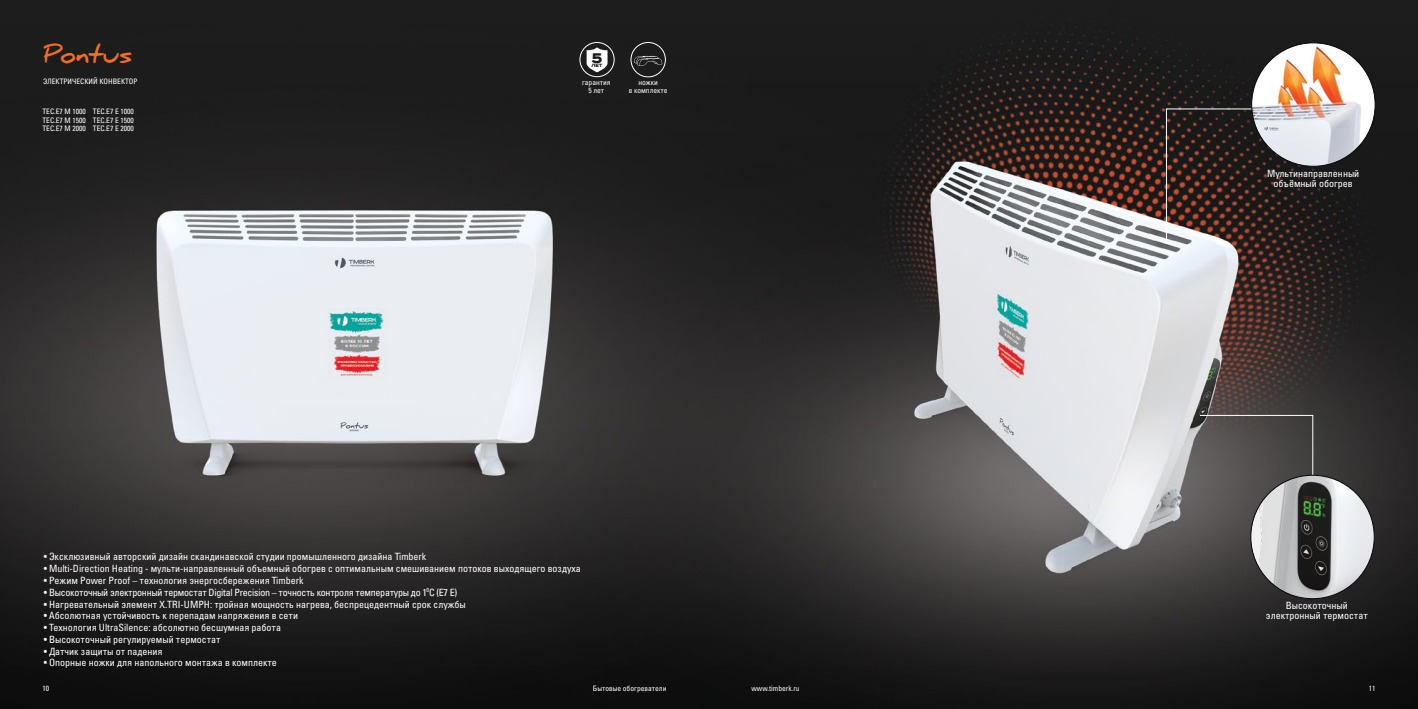
<style>
.page{position:relative;width:1418px;height:709px;background:#fff}
.page>*{position:absolute;margin:0;border:0;box-sizing:border-box;transform-origin:0 0}
.t1{font:700 25px "Daniel";color:#f36f21}
.t2{font:900 17.62px "Road Radio";color:#1b1b1b}
.t3{font:10px/10px "Partner Condensed";color:#fff;text-align:center}
.t4{font:10px "Partner Condensed";letter-spacing:-.025em;color:#fff}
.t5{font:7.5px/8.8px "Partner Condensed";color:#fff;text-align:justify}
.t6{font:900 5.88px "Road Radio";color:#1b1b1b}
</style>
<div class="page">
<img style="left:0;top:0;width:1417px;height:709px">
<hr style="left:1312px;top:415px;width:1px;height:91px;background:#fff">
<hr style="left:1199px;top:415px;width:113px;height:1px;background:#fff">
<hr style="left:1166px;top:109px;width:1px;height:130px;background:#fff">
<hr style="left:1166px;top:109px;width:109px;height:1px;background:#fff">
<img style="left:1250px;top:475px;width:124px;height:123px;border-radius:62px">
<img style="left:1251px;top:43px;width:123px;height:123px;border-radius:62px">
<div style="left:630px;top:42px;width:35px;height:35px;border:1px solid #fff;border-radius:50%"></div>
<svg style="left:634px;top:56px;width:28px;height:10px"></svg>
<div style="left:579px;top:42px;width:35px;height:35px;border:1px solid #fff;border-radius:50%"></div>
<svg style="left:586px;top:47px;width:21px;height:25px"></svg>
<h1 class="t1" style="left:43px;top:39px;width:91px">Pontus</h1>
<p class="t5" style="left:43px;top:77px;width:96px">ЭЛЕКТРИЧЕСКИЙ КОНВЕКТОР</p>
<p class="t5" style="left:43px;top:107px;width:45px">TEC.E7 M 1000<br>TEC.E7 M 1500<br>TEC.E7 M 2000</p>
<p class="t5" style="left:93px;top:107px;width:42px">TEC.E7 E 1000<br>TEC.E7 E 1500<br>TEC.E7 E 2000</p>
<h2 class="t2" style="left:591px;top:48px;width:12px">5</h2>
<p class="t6" style="left:591px;top:62px;width:13px">лет</p>
<p class="t5" style="left:582px;top:79px;width:30px;line-height:7.5px;text-align:center">гарантия<br>5 лет</p>
<p class="t5" style="left:628px;top:79px;width:40px;line-height:7.5px;text-align:center">ножки<br>в комплекте</p>
<p class="t3" style="left:44px;top:553px;width:384px">• Эксклюзивный авторский дизайн скандинавской студии промышленного дизайна Timberk</p>
<p class="t3" style="left:44px;top:564px;width:538px">• Multi-Direction Heating - мульти-направленный объемный обогрев с оптимальным смешиванием потоков выходящего воздуха</p>
<p class="t3" style="left:44px;top:576px;width:261px">• Режим Power Proof – технология энергосбережения Timberk</p>
<p class="t4" style="left:44px;top:586px;width:415px">• Высокоточный электронный термостат Digital Precision – точность контроля температуры до 1<sup>0</sup>С (Е7 Е)</p>
<p class="t3" style="left:44px;top:600px;width:423px">• Нагревательный элемент X.TRI-UMPH: тройная мощность нагрева, беспрецедентный срок службы</p>
<p class="t3" style="left:44px;top:611px;width:256px">• Абсолютная устойчивость к перепадам напряжения в сети</p>
<p class="t3" style="left:44px;top:623px;width:239px">• Технология UltraSilence: абсолютно бесшумная работа</p>
<p class="t3" style="left:44px;top:635px;width:178px">• Высокоточный регулируемый термостат</p>
<p class="t3" style="left:44px;top:647px;width:120px">• Датчик защиты от падения</p>
<p class="t3" style="left:44px;top:658px;width:235px">• Опорные ножки для напольного монтажа в комплекте</p>
<p class="t3" style="left:1267px;top:169px;width:94px">Мультинаправленный объёмный обогрев</p>
<p class="t3" style="left:1265px;top:601px;width:103px">Высокоточный электронный термостат</p>
<p class="t5" style="left:43px;top:685px;width:8px">10</p>
<p class="t5" style="left:593px;top:685px;width:75px">Бытовые обогреватели</p>
<p class="t5" style="left:751px;top:685px;width:50px">www.timberk.ru</p>
<p class="t5" style="left:1368px;top:685px;width:8px">11</p>
</div>
